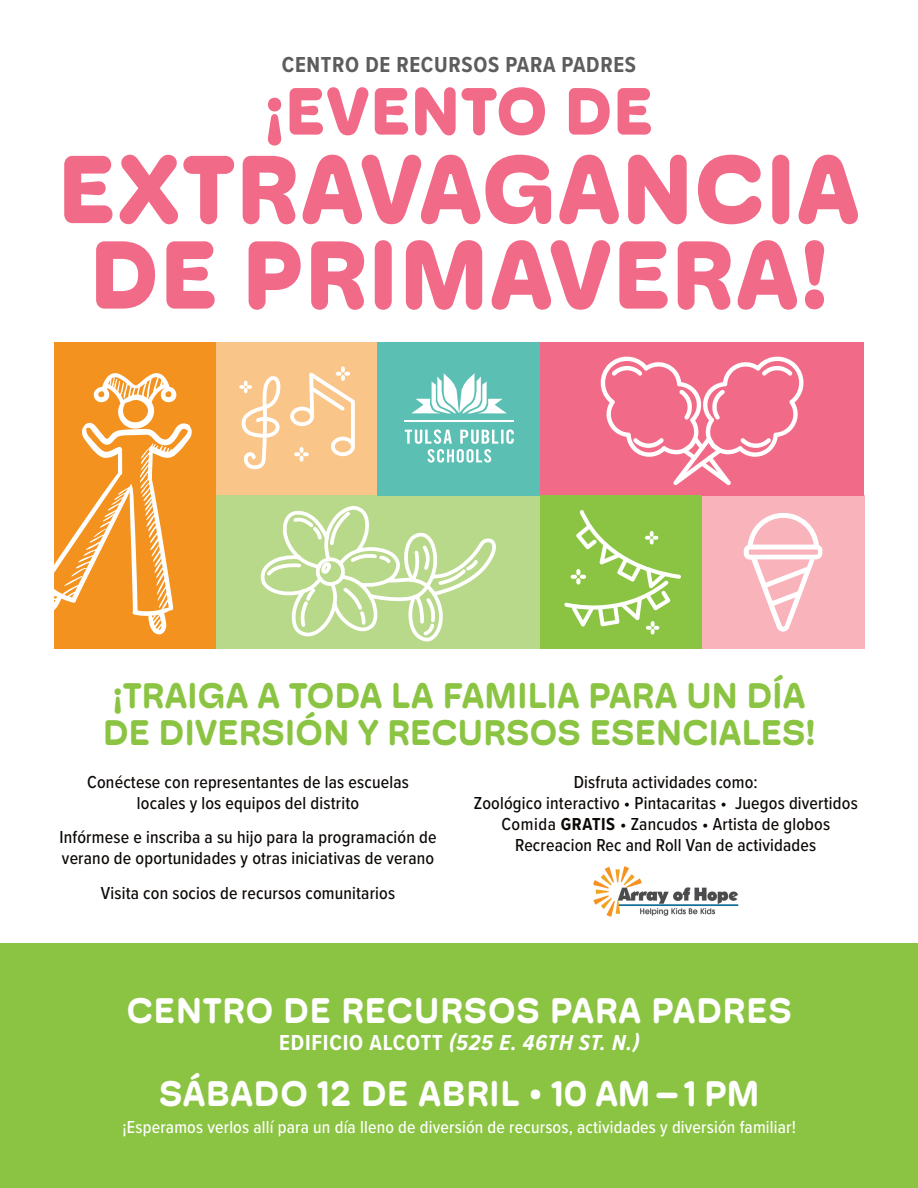
<style>
.page{position:relative;width:918px;height:1188px;background:#fff}
.page>*{position:absolute;margin:0;border:0;box-sizing:border-box;transform-origin:0 0}
.t1{font:900 97.5px/85.5px "Hoss Round";letter-spacing:.015em;color:#f16b88;text-align:center}
.t2{font:900 67.5px "Hoss Round";letter-spacing:.01em;color:#f16b88}
.t3{font:700 36px/37.5px "Hoss Round";letter-spacing:.005em;color:#8bc442}
.t4{font:700 36px "Hoss Round";letter-spacing:.025em;color:#fff}
.t5{font:italic 700 22.5px "Proxima Nova Cond";letter-spacing:.035em;color:#fff}
.t6{font:700 22.5px "Proxima Nova Cond";letter-spacing:.03em;color:#5d5d5d}
.t7{font:500 18px/21px "Proxima Nova Cond";letter-spacing:.01em;color:#0c0806;text-align:center}
.t8{font:500 18px "Proxima Nova Cond";letter-spacing:.01em;color:#fff}
.s1{font-weight:700}
.s2{font-style:normal}
</style>
<div class="page">
<div style="left:0;top:944px;width:918px;height:244px;background:#8bc442"></div>
<div style="left:702px;top:496px;width:163px;height:153px;background:#f8b3bb"></div>
<div style="left:216px;top:342px;width:162px;height:154px;background:#fac589"></div>
<div style="left:54px;top:342px;width:162px;height:307px;background:#f3921f"></div>
<div style="left:216px;top:496px;width:324px;height:153px;background:#b8d88a"></div>
<svg style="left:239px;top:376px;width:42px;height:93px"></svg>
<svg style="left:290px;top:366px;width:65px;height:96px"></svg>
<div style="left:540px;top:342px;width:324px;height:154px;background:#f16b88"></div>
<div style="left:540px;top:496px;width:162px;height:153px;background:#8bc442"></div>
<svg style="left:600px;top:356px;width:204px;height:129px"></svg>
<svg style="left:260px;top:506px;width:236px;height:136px"></svg>
<div style="left:378px;top:342px;width:162px;height:154px;background:#5cbfb3"></div>
<hr style="left:405px;top:420px;width:109px;height:2px;background:#fff">
<svg style="left:405px;top:429px;width:109px;height:34px"></svg>
<svg style="left:411px;top:373px;width:96px;height:41px"></svg>
<svg style="left:564px;top:510px;width:117px;height:124px"></svg>
<svg style="left:54px;top:373px;width:138px;height:261px"></svg>
<svg style="left:744px;top:513px;width:79px;height:119px"></svg>
<img style="left:593px;top:866px;width:146px;height:51px">
<p class="t6" style="left:282px;top:48px;width:356px">CENTRO DE RECURSOS PARA PADRES</p>
<p class="t2" style="left:265px;top:73px;width:389px">¡EVENTO DE</p>
<p class="t1" style="left:58px;top:147px;width:803px">EXTRAVAGANCIA<br>DE PRIMAVERA!</p>
<p class="t3" style="left:103px;top:677px;width:714px">¡TRAIGA A TODA LA FAMILIA PARA UN DÍA<br>DE DIVERSIÓN Y RECURSOS ESENCIALES!</p>
<p class="t7" style="left:87px;top:770px;width:323px">Conéctese con representantes de las escuelas locales y los equipos del distrito</p>
<p class="t7" style="left:59px;top:826px;width:379px;text-align:left">Infórmese e inscriba a su hijo para la programación de verano de oportunidades y otras iniciativas de verano</p>
<p class="t7" style="left:101px;top:881px;width:296px">Visita con socios de recursos comunitarios</p>
<p class="t7" style="left:574px;top:770px;width:185px">Disfruta actividades como:</p>
<p class="t7" style="left:474px;top:791px;width:386px">Zoológico interactivo • Pintacaritas • Juegos divertidos</p>
<p class="t7" style="left:501px;top:812px;width:330px">Comida <span class="s1">GRATIS</span> • Zancudos • Artista de globos</p>
<p class="t7" style="left:515px;top:833px;width:303px">Recreacion Rec and Roll Van de actividades</p>
<p class="t4" style="left:127px;top:990px;width:666px">CENTRO DE RECURSOS PARA PADRES</p>
<p class="t5" style="left:279px;top:1026px;width:362px"><span class="s2">EDIFICIO ALCOTT</span> (525 E. 46TH ST. N.)</p>
<p class="t4" style="left:159px;top:1073px;width:602px">SÁBADO 12 DE ABRIL • 10 AM–1 PM</p>
<p class="t8" style="left:123px;top:1114px;width:675px">¡Esperamos verlos allí para un día lleno de diversión de recursos, actividades y diversión familiar!</p>
</div>
